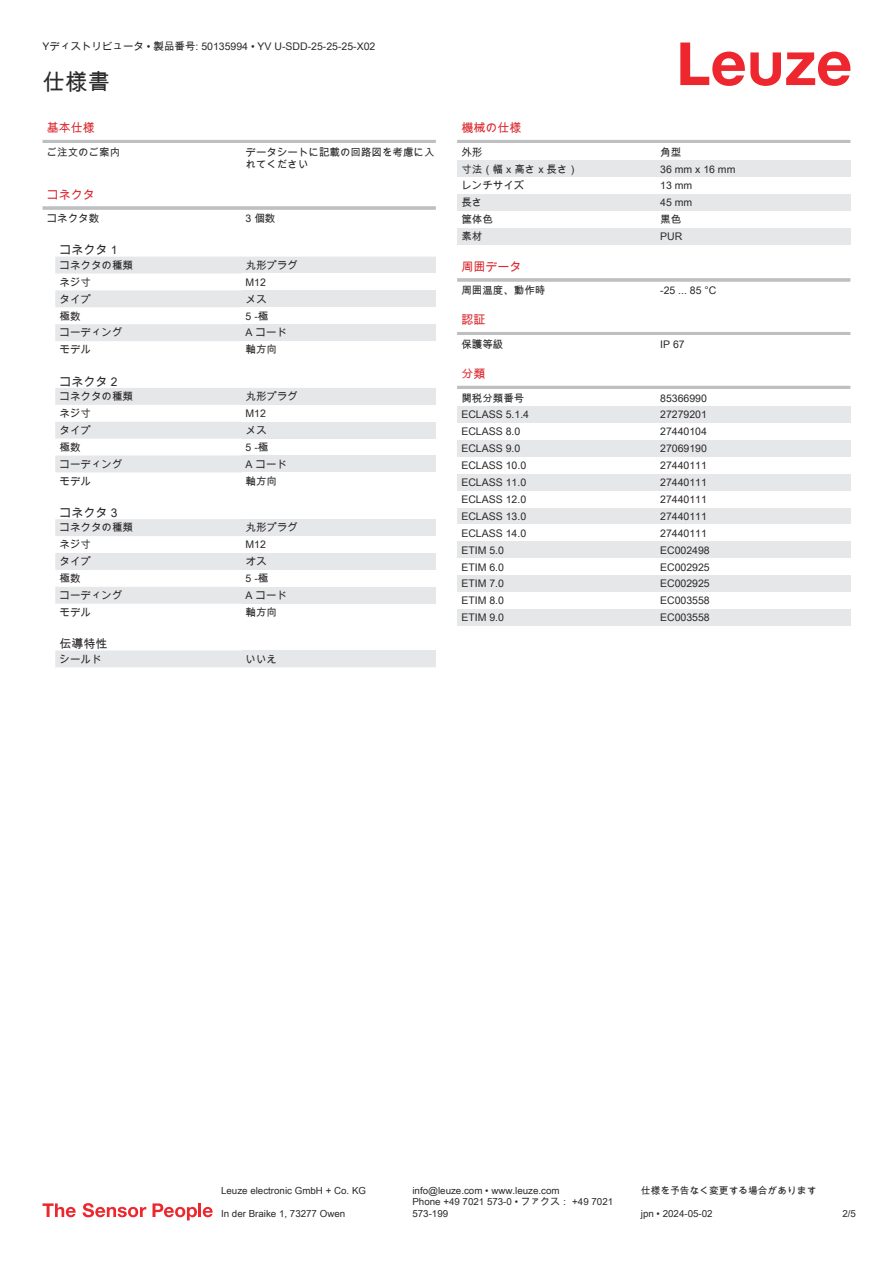
<style>
.page{position:relative;width:893px;height:1263px;background:#fff}
.page>*{position:absolute;margin:0;border:0;box-sizing:border-box;transform-origin:0 0}
.t1{font:22.5px "Arial Unicode MS";color:#2b292a}
.t2{font:12px "Arial Unicode MS";color:#db2a30}
.t3{font:12px "Arial Unicode MS";color:#2b292a}
.t4{font:10.5px/12.6px "Arial Unicode MS";color:#2b292a}
.t5{font:9.75px/11.7px "Arial Unicode MS";color:#2b292a}
</style>
<div class="page">
<svg style="left:680px;top:43px;width:170px;height:43px"></svg>
<svg style="left:55px;top:257px;width:187px;height:410px"></svg>
<hr style="left:43px;top:140px;width:393px;height:3px;background:#bdbfc1">
<hr style="left:43px;top:206px;width:393px;height:4px;background:#c6c8ca">
<div style="left:242px;top:257px;width:194px;height:16px;background:#e6e7e9"></div>
<div style="left:242px;top:290px;width:194px;height:17px;background:#e6e7e9"></div>
<div style="left:242px;top:324px;width:194px;height:17px;background:#e6e7e9"></div>
<div style="left:242px;top:388px;width:194px;height:17px;background:#e6e7e9"></div>
<div style="left:242px;top:422px;width:194px;height:17px;background:#e6e7e9"></div>
<div style="left:242px;top:455px;width:194px;height:17px;background:#e6e7e9"></div>
<div style="left:242px;top:519px;width:194px;height:17px;background:#e6e7e9"></div>
<div style="left:242px;top:553px;width:194px;height:17px;background:#e6e7e9"></div>
<div style="left:242px;top:587px;width:194px;height:17px;background:#e6e7e9"></div>
<div style="left:242px;top:650px;width:194px;height:17px;background:#e6e7e9"></div>
<hr style="left:457px;top:140px;width:393px;height:3px;background:#bdbfc1">
<div style="left:457px;top:160px;width:200px;height:17px;background:#e6e7e9"></div>
<div style="left:657px;top:160px;width:193px;height:17px;background:#e6e7e9"></div>
<div style="left:457px;top:194px;width:200px;height:17px;background:#e6e7e9"></div>
<div style="left:657px;top:194px;width:193px;height:17px;background:#e6e7e9"></div>
<div style="left:457px;top:228px;width:200px;height:17px;background:#e6e7e9"></div>
<div style="left:657px;top:228px;width:193px;height:17px;background:#e6e7e9"></div>
<hr style="left:457px;top:278px;width:393px;height:4px;background:#c6c8c9">
<hr style="left:457px;top:332px;width:393px;height:3px;background:#bdbfc1">
<hr style="left:457px;top:386px;width:393px;height:3px;background:#bdbfc1">
<div style="left:457px;top:406px;width:200px;height:17px;background:#e6e7e9"></div>
<div style="left:657px;top:406px;width:193px;height:17px;background:#e6e7e9"></div>
<div style="left:457px;top:440px;width:200px;height:17px;background:#e6e7e9"></div>
<div style="left:657px;top:440px;width:193px;height:17px;background:#e6e7e9"></div>
<div style="left:457px;top:474px;width:200px;height:17px;background:#e6e7e9"></div>
<div style="left:657px;top:474px;width:193px;height:17px;background:#e6e7e9"></div>
<div style="left:457px;top:508px;width:200px;height:16px;background:#e6e7e9"></div>
<div style="left:657px;top:508px;width:193px;height:16px;background:#e6e7e9"></div>
<div style="left:457px;top:541px;width:200px;height:17px;background:#e6e7e9"></div>
<div style="left:657px;top:541px;width:193px;height:17px;background:#e6e7e9"></div>
<div style="left:457px;top:575px;width:200px;height:17px;background:#e6e7e9"></div>
<div style="left:657px;top:575px;width:193px;height:17px;background:#e6e7e9"></div>
<div style="left:457px;top:609px;width:200px;height:17px;background:#e6e7e9"></div>
<div style="left:657px;top:609px;width:193px;height:17px;background:#e6e7e9"></div>
<svg style="left:43px;top:1203px;width:33px;height:14px"></svg>
<svg style="left:83px;top:1203px;width:63px;height:14px"></svg>
<svg style="left:153px;top:1203px;width:44px;height:17px"></svg>
<hr style="left:198px;top:1203px;width:3px;height:14px;background:#ed272d">
<svg style="left:203px;top:1207px;width:10px;height:10px"></svg>
<p class="t4" style="left:43px;top:40px;width:334px">Yディストリビュータ • 製品番号: 50135994 • YV U-SDD-25-25-25-X02</p>
<h1 class="t1" style="left:43px;top:66px;width:69px">仕様書</h1>
<p class="t2" style="left:47px;top:119px;width:49px">基本仕様</p>
<p class="t4" style="left:47px;top:145px;width:75px">ご注文のご案内</p>
<p class="t4" style="left:246px;top:145px;width:190px">データシートに記載の回路図を考慮に入れてください</p>
<p class="t2" style="left:47px;top:186px;width:49px">コネクタ</p>
<p class="t4" style="left:47px;top:212px;width:54px">コネクタ数</p>
<p class="t4" style="left:246px;top:212px;width:31px">3 個数</p>
<p class="t3" style="left:60px;top:242px;width:60px">コネクタ 1</p>
<p class="t4" style="left:60px;top:259px;width:75px">コネクタの種類</p>
<p class="t4" style="left:246px;top:259px;width:54px">丸形プラグ</p>
<p class="t4" style="left:60px;top:275px;width:33px">ネジ寸</p>
<p class="t4" style="left:246px;top:275px;width:22px">M12</p>
<p class="t4" style="left:60px;top:292px;width:33px">タイプ</p>
<p class="t4" style="left:246px;top:292px;width:22px">メス</p>
<p class="t4" style="left:60px;top:309px;width:22px">極数</p>
<p class="t4" style="left:246px;top:309px;width:24px">5 -極</p>
<p class="t4" style="left:60px;top:326px;width:64px">コーディング</p>
<p class="t4" style="left:246px;top:326px;width:43px">A コード</p>
<p class="t4" style="left:60px;top:343px;width:33px">モデル</p>
<p class="t4" style="left:246px;top:343px;width:33px">軸方向</p>
<p class="t3" style="left:60px;top:373px;width:60px">コネクタ 2</p>
<p class="t4" style="left:60px;top:390px;width:75px">コネクタの種類</p>
<p class="t4" style="left:246px;top:390px;width:54px">丸形プラグ</p>
<p class="t4" style="left:60px;top:407px;width:33px">ネジ寸</p>
<p class="t4" style="left:246px;top:407px;width:22px">M12</p>
<p class="t4" style="left:60px;top:424px;width:33px">タイプ</p>
<p class="t4" style="left:246px;top:424px;width:22px">メス</p>
<p class="t4" style="left:60px;top:441px;width:22px">極数</p>
<p class="t4" style="left:246px;top:441px;width:24px">5 -極</p>
<p class="t4" style="left:60px;top:457px;width:64px">コーディング</p>
<p class="t4" style="left:246px;top:457px;width:43px">A コード</p>
<p class="t4" style="left:60px;top:474px;width:33px">モデル</p>
<p class="t4" style="left:246px;top:474px;width:33px">軸方向</p>
<p class="t3" style="left:60px;top:504px;width:60px">コネクタ 3</p>
<p class="t4" style="left:60px;top:521px;width:75px">コネクタの種類</p>
<p class="t4" style="left:246px;top:521px;width:54px">丸形プラグ</p>
<p class="t4" style="left:60px;top:538px;width:33px">ネジ寸</p>
<p class="t4" style="left:246px;top:538px;width:22px">M12</p>
<p class="t4" style="left:60px;top:555px;width:33px">タイプ</p>
<p class="t4" style="left:246px;top:555px;width:22px">オス</p>
<p class="t4" style="left:60px;top:572px;width:22px">極数</p>
<p class="t4" style="left:246px;top:572px;width:24px">5 -極</p>
<p class="t4" style="left:60px;top:589px;width:64px">コーディング</p>
<p class="t4" style="left:246px;top:589px;width:43px">A コード</p>
<p class="t4" style="left:60px;top:606px;width:33px">モデル</p>
<p class="t4" style="left:246px;top:606px;width:33px">軸方向</p>
<p class="t3" style="left:60px;top:635px;width:49px">伝導特性</p>
<p class="t4" style="left:60px;top:652px;width:43px">シールド</p>
<p class="t4" style="left:246px;top:652px;width:33px">いいえ</p>
<p class="t2" style="left:461px;top:119px;width:61px">機械の仕様</p>
<p class="t4" style="left:461px;top:145px;width:22px">外形</p>
<p class="t4" style="left:660px;top:145px;width:22px">角型</p>
<p class="t4" style="left:461px;top:162px;width:118px">寸法（幅 x 高さ x 長さ）</p>
<p class="t4" style="left:660px;top:162px;width:77px">36 mm x 16 mm</p>
<p class="t4" style="left:461px;top:179px;width:64px">レンチサイズ</p>
<p class="t4" style="left:660px;top:179px;width:34px">13 mm</p>
<p class="t4" style="left:461px;top:196px;width:22px">長さ</p>
<p class="t4" style="left:660px;top:196px;width:34px">45 mm</p>
<p class="t4" style="left:461px;top:213px;width:33px">筐体色</p>
<p class="t4" style="left:660px;top:213px;width:22px">黒色</p>
<p class="t4" style="left:461px;top:230px;width:22px">素材</p>
<p class="t4" style="left:660px;top:230px;width:24px">PUR</p>
<p class="t2" style="left:461px;top:258px;width:61px">周囲データ</p>
<p class="t4" style="left:461px;top:284px;width:85px">周囲温度、動作時</p>
<p class="t4" style="left:660px;top:284px;width:58px">-25 ... 85 °C</p>
<p class="t2" style="left:461px;top:311px;width:25px">認証</p>
<p class="t4" style="left:461px;top:337px;width:43px">保護等級</p>
<p class="t4" style="left:660px;top:337px;width:26px">IP 67</p>
<p class="t2" style="left:461px;top:365px;width:25px">分類</p>
<p class="t4" style="left:461px;top:391px;width:64px">関税分類番号</p>
<p class="t4" style="left:660px;top:391px;width:48px">85366990</p>
<p class="t4" style="left:461px;top:408px;width:69px">ECLASS 5.1.4</p>
<p class="t4" style="left:660px;top:408px;width:48px">27279201</p>
<p class="t4" style="left:461px;top:425px;width:60px">ECLASS 8.0</p>
<p class="t4" style="left:660px;top:425px;width:48px">27440104</p>
<p class="t4" style="left:461px;top:442px;width:60px">ECLASS 9.0</p>
<p class="t4" style="left:660px;top:442px;width:48px">27069190</p>
<p class="t4" style="left:461px;top:459px;width:66px">ECLASS 10.0</p>
<p class="t4" style="left:660px;top:459px;width:48px">27440111</p>
<p class="t4" style="left:461px;top:476px;width:66px">ECLASS 11.0</p>
<p class="t4" style="left:660px;top:476px;width:48px">27440111</p>
<p class="t4" style="left:461px;top:493px;width:66px">ECLASS 12.0</p>
<p class="t4" style="left:660px;top:493px;width:48px">27440111</p>
<p class="t4" style="left:461px;top:510px;width:66px">ECLASS 13.0</p>
<p class="t4" style="left:660px;top:510px;width:48px">27440111</p>
<p class="t4" style="left:461px;top:526px;width:66px">ECLASS 14.0</p>
<p class="t4" style="left:660px;top:526px;width:48px">27440111</p>
<p class="t4" style="left:461px;top:543px;width:44px">ETIM 5.0</p>
<p class="t4" style="left:660px;top:543px;width:51px">EC002498</p>
<p class="t4" style="left:461px;top:560px;width:44px">ETIM 6.0</p>
<p class="t4" style="left:660px;top:560px;width:51px">EC002925</p>
<p class="t4" style="left:461px;top:577px;width:44px">ETIM 7.0</p>
<p class="t4" style="left:660px;top:577px;width:51px">EC002925</p>
<p class="t4" style="left:461px;top:594px;width:44px">ETIM 8.0</p>
<p class="t4" style="left:660px;top:594px;width:51px">EC003558</p>
<p class="t4" style="left:461px;top:611px;width:44px">ETIM 9.0</p>
<p class="t4" style="left:660px;top:611px;width:51px">EC003558</p>
<p class="t5" style="left:221px;top:1184px;width:146px">Leuze electronic GmbH + Co. KG</p>
<p class="t5" style="left:412px;top:1184px;width:149px">info@leuze.com • www.leuze.com</p>
<p class="t5" style="left:641px;top:1184px;width:177px">仕様を予告なく変更する場合があります</p>
<p class="t5" style="left:221px;top:1207px;width:126px">In der Braike 1, 73277 Owen</p>
<p class="t5" style="left:412px;top:1196px;width:202px">Phone +49 7021 573-0 • ファクス： +49 7021<br>573-199</p>
<p class="t5" style="left:641px;top:1207px;width:73px">jpn • 2024-05-02</p>
<p class="t5" style="left:842px;top:1207px;width:15px">2/5</p>
</div>
